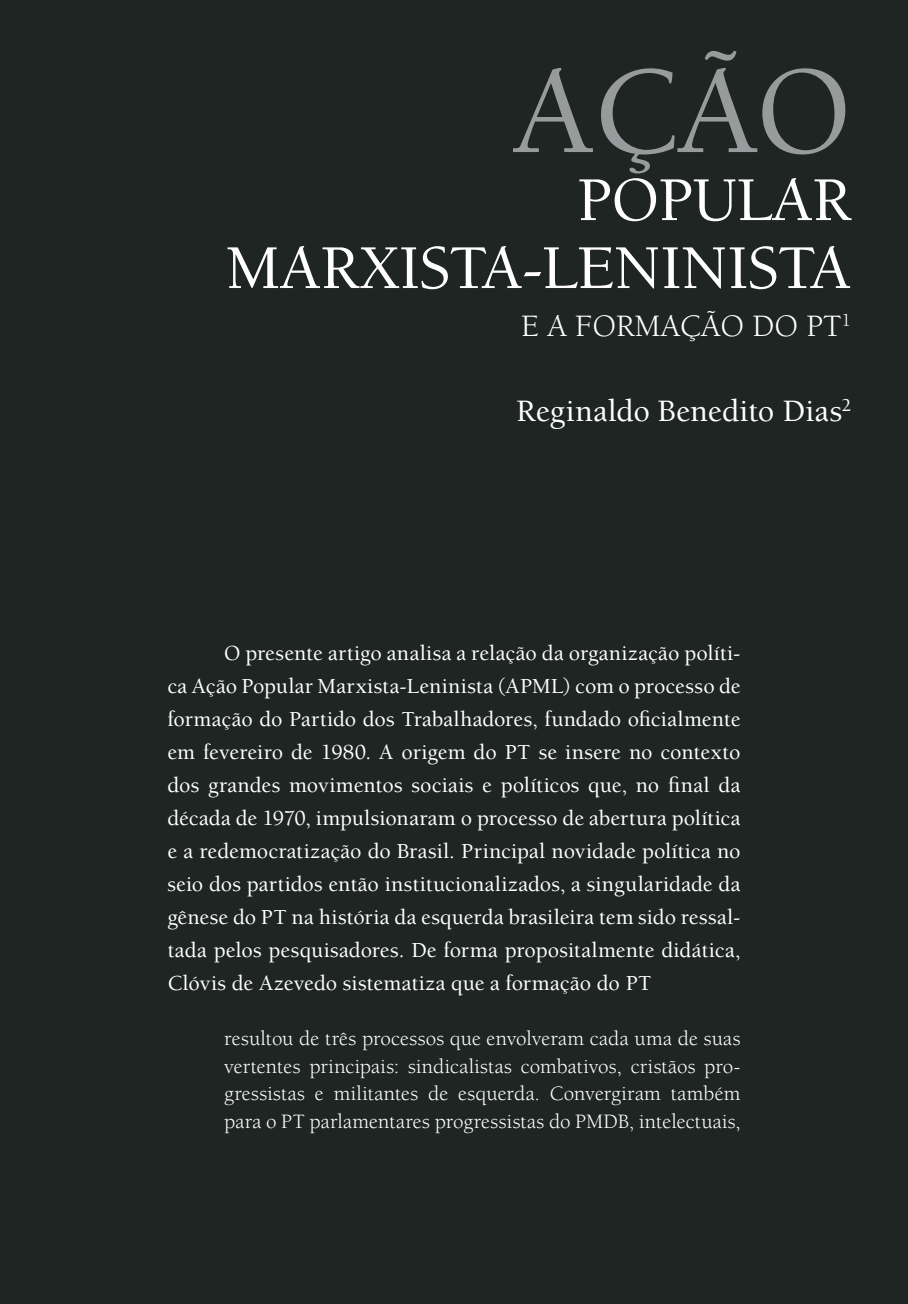
<style>
.page{position:relative;width:908px;height:1304px;background:#fff}
.page>*{position:absolute;margin:0;border:0;box-sizing:border-box;transform-origin:0 0}
.t1{font:500 128px "Berkeley";color:#989b9c}
.t2{font:500 64px/68px "Berkeley";letter-spacing:-.015em;color:#fff;text-align:right}
.t3{font:500 32px "Berkeley";letter-spacing:.01em;color:#fff}
.t4{font:32px "Berkeley";color:#fff}
.t5{font:500 22px/33px "Berkeley";letter-spacing:.005em;color:#fff}
.t6{font:21px/27.6px "Berkeley";letter-spacing:.01em;color:#fff;text-align:justify}
</style>
<div class="page">
<div style="left:0;top:0;width:907px;height:1304px;background:#1e2522"></div>
<h1 class="t1" style="left:512px;top:44px;width:340px">ação</h1>
<h2 class="t2" style="left:226px;top:167px;width:626px">popular marxista-leninista</h2>
<h3 class="t4" style="left:521px;top:309px;width:331px">e a formação do PT<sup>1</sup></h3>
<h3 class="t3" style="left:516px;top:394px;width:336px">Reginaldo Benedito Dias<sup>2</sup></h3>
<p class="t5" style="left:167px;top:637px;width:574px;text-indent:57px">O presente artigo analisa a relação da organização políti&shy;ca Ação Popular Marxista-Leninista (APML</p>
<p class="t5" style="left:167px;top:670px;width:574px;text-align:justify;text-indent:395px">) com o processo de formação do Partido dos Trabalhadores, fundado oficialmente em fevereiro de 1980. A origem do PT se insere no contexto dos grandes movimentos sociais e políticos que, no final da década de 1970, impulsionaram o processo de abertura política e a redemocratização do Brasil. Principal novidade política no seio dos partidos então institucionalizados, a singularidade da gênese do PT na história da esquerda brasileira tem sido ressal&shy;tada pelos pesquisadores. De forma propositalmente didática, Clóvis de Azevedo sistematiza que a formação do PT</p>
<p class="t6" style="left:224px;top:1025px;width:517px">resultou de três processos que envolveram cada uma de suas vertentes principais: sindicalistas combativos, cristãos pro&shy;gressistas e militantes de esquerda. Convergiram também para o PT parlamentares progressistas do PMDB, intelectuais,</p>
</div>
